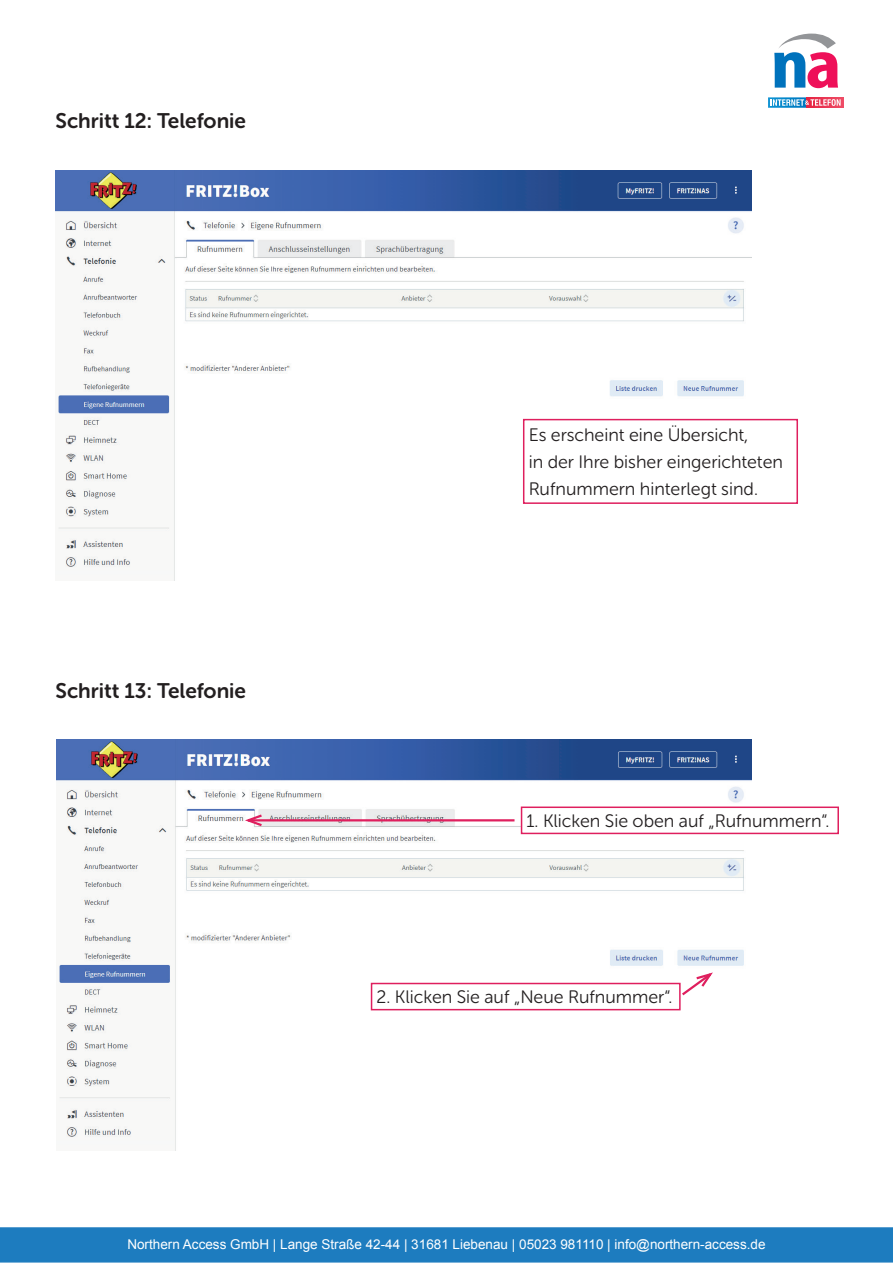
<style>
.page{position:relative;width:893px;height:1263px;background:#fff}
.page>*{position:absolute;margin:0;border:0;box-sizing:border-box;transform-origin:0 0}
.t1{font:21px "Museo Sans Rounded 700";color:#231f20}
.t2{font:18px/27px "Museo Sans Rounded 300";color:#231f20}
.t3{font:13.5px "Arial";color:#fff}
</style>
<div class="page">
<div style="left:0;top:1227px;width:893px;height:35px;background:#1d7cbf;border:2px solid #1d7cbf"></div>
<div style="left:807px;top:97px;width:36px;height:11px;background:#ee4a64"></div>
<svg style="left:768px;top:97px;width:73px;height:11px"></svg>
<svg style="left:774px;top:34px;width:64px;height:54px"></svg>
<img style="left:56px;top:170px;width:695px;height:410px">
<div style="left:524px;top:420px;width:273px;height:83px;background:#fff"></div>
<div style="left:523px;top:419px;width:275px;height:85px;border:2px solid #df1f5e"></div>
<img style="left:56px;top:740px;width:696px;height:410px">
<hr style="left:248px;top:819px;width:266px;height:2px;background:#df1f5e">
<svg style="left:242px;top:813px;width:22px;height:15px"></svg>
<div style="left:522px;top:807px;width:316px;height:26px;background:#fff"></div>
<div style="left:521px;top:806px;width:318px;height:28px;border:2px solid #df1f5e"></div>
<svg style="left:679px;top:970px;width:37px;height:27px"></svg>
<div style="left:371px;top:983px;width:310px;height:27px;border:2px solid #df1f5e"></div>
<p class="t1" style="left:56px;top:109px;width:192px">Schritt 12: Telefonie</p>
<p class="t1" style="left:56px;top:679px;width:192px">Schritt 13: Telefonie</p>
<p class="t2" style="left:529px;top:422px;width:256px">Es erscheint eine Übersicht,<br>in der Ihre bisher eingerichteten<br>Rufnummern hinterlegt sind.</p>
<p class="t2" style="left:527px;top:807px;width:304px">1. Klicken Sie oben auf „Rufnummern“.</p>
<p class="t2" style="left:377px;top:984px;width:297px">2. Klicken Sie auf „Neue Rufnummer“.</p>
<p class="t3" style="left:127px;top:1235px;width:640px">Northern Access GmbH | Lange Straße 42-44 | 31681 Liebenau | 05023 981110 | info@northern-access.de</p>
</div>
